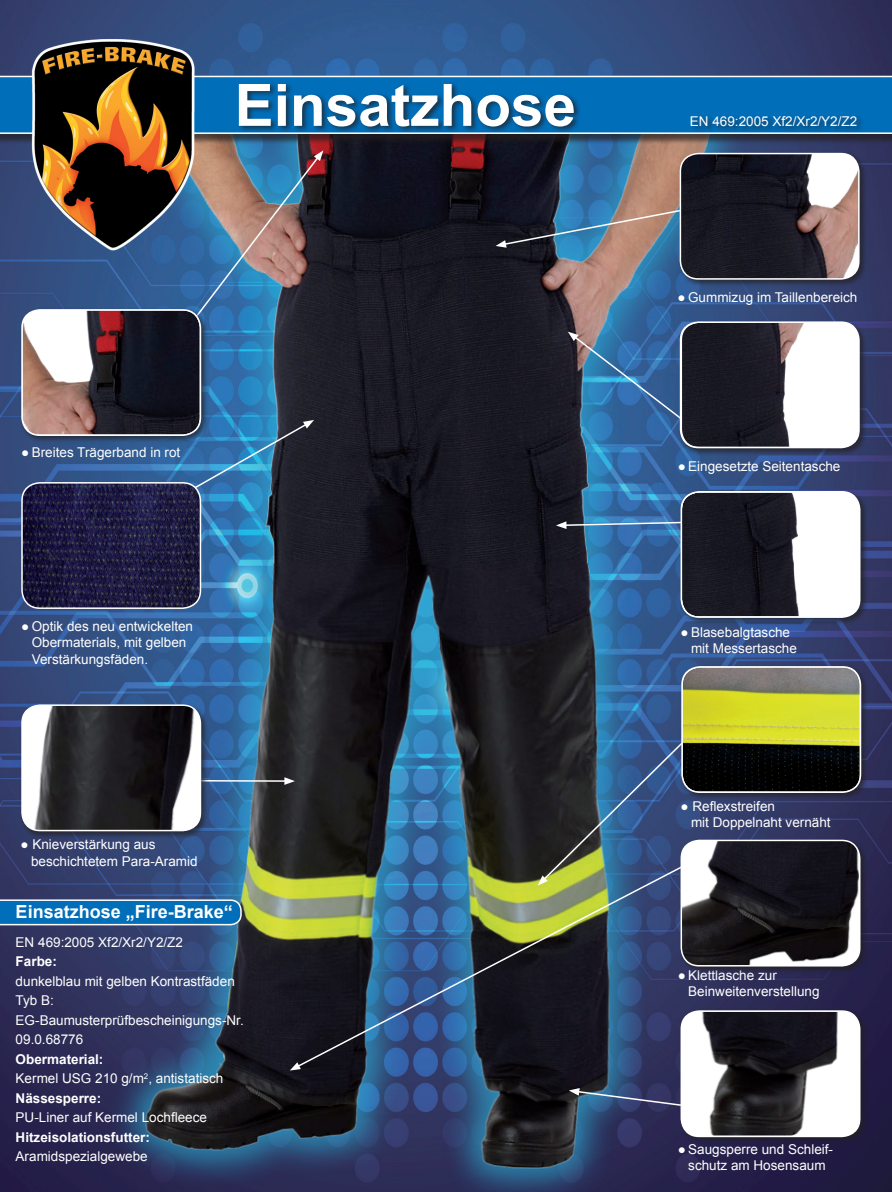
<style>
.page{position:relative;width:892px;height:1192px;background:#fff}
.page>*{position:absolute;margin:0;border:0;box-sizing:border-box;transform-origin:0 0}
.t1{font:700 58.5px "Arial";color:#fff}
.t2{font:700 18px "Arial";color:#fff}
.t3{font:13.5px/16.2px "Arial";color:#fff}
.t4{font:700 13.5px "Arial";color:#fff}
</style>
<div class="page">
<img style="left:0;top:0;width:892px;height:1192px">
<img style="left:90px;top:145px;width:652px;height:1029px">
<div style="left:0;top:77px;width:892px;height:68px;background:#231f20;opacity:.7"></div>
<svg style="left:0;top:76px;width:892px;height:58px;background:#1d7ec0"></svg>
<svg style="left:209px;top:777px;width:86px;height:8px"></svg>
<svg style="left:495px;top:206px;width:183px;height:42px;background:#586777"></svg>
<svg style="left:116px;top:155px;width:204px;height:266px;background:#5d6e84"></svg>
<svg style="left:314px;top:150px;width:9px;height:11px"></svg>
<svg style="left:541px;top:675px;width:210px;height:173px;background:#2f4869"></svg>
<svg style="left:295px;top:848px;width:422px;height:221px;background:#3e535b"></svg>
<svg style="left:290px;top:1062px;width:11px;height:8px"></svg>
<div style="left:678px;top:320px;width:189px;height:136px;background:#231f20;opacity:.7"></div>
<svg style="left:568px;top:322px;width:291px;height:125px"></svg>
<div style="left:680px;top:321px;width:179px;height:127px;border:2px solid #fff;border-radius:18px"></div>
<div style="left:20px;top:307px;width:189px;height:136px;background:#231f20;opacity:.7"></div>
<svg style="left:22px;top:310px;width:292px;height:237px;background:#415a76"></svg>
<div style="left:21px;top:309px;width:180px;height:127px;border:2px solid #fff;border-radius:18px"></div>
<div style="left:679px;top:489px;width:189px;height:136px;background:#231f20;opacity:.7"></div>
<svg style="left:556px;top:492px;width:303px;height:125px"></svg>
<div style="left:680px;top:491px;width:180px;height:127px;border:2px solid #fff;border-radius:18px"></div>
<div style="left:679px;top:664px;width:189px;height:136px;background:#231f20;opacity:.7"></div>
<svg style="left:682px;top:667px;width:178px;height:125px;background:#75762c"></svg>
<div style="left:681px;top:666px;width:180px;height:127px;border:2px solid #fff;border-radius:18px"></div>
<div style="left:20px;top:703px;width:189px;height:136px;background:#231f20;opacity:.7"></div>
<img style="left:22px;top:705px;width:178px;height:125px">
<div style="left:21px;top:704px;width:180px;height:127px;border:2px solid #fff;border-radius:18px"></div>
<div style="left:679px;top:838px;width:189px;height:136px;background:#231f20;opacity:.7"></div>
<img style="left:681px;top:840px;width:178px;height:126px">
<div style="left:680px;top:840px;width:180px;height:126px;border:2px solid #fff;border-radius:18px"></div>
<svg style="left:182px;top:1191px;width:710px;height:1px"></svg>
<div style="left:679px;top:1008px;width:189px;height:137px;background:#231f20;opacity:.7"></div>
<svg style="left:569px;top:1011px;width:290px;height:125px"></svg>
<div style="left:680px;top:1010px;width:180px;height:127px;border:2px solid #fff;border-radius:18px"></div>
<div style="left:237px;top:82px;width:627px;height:52px;background:#231f20;opacity:.7"></div>
<img style="left:22px;top:483px;width:178px;height:125px">
<div style="left:21px;top:482px;width:180px;height:127px;border:2px solid #fff;border-radius:18px"></div>
<div style="left:678px;top:151px;width:189px;height:136px;background:#231f20;opacity:.7"></div>
<img style="left:680px;top:154px;width:179px;height:125px">
<div style="left:679px;top:153px;width:180px;height:127px;border:2px solid #fff;border-radius:18px"></div>
<img style="left:25px;top:21px;width:176px;height:246px">
<svg style="left:0;top:899px;width:242px;height:26px;background:#1c7cbe"></svg>
<p class="t1" style="left:235px;top:67px;width:343px">Einsatzhose</p>
<p class="t3" style="left:21px;top:444px;width:161px">● Breites Trägerband in rot</p>
<p class="t3" style="left:32px;top:618px;width:163px;text-indent:-10px">● Optik des neu entwickelten<br>Obermaterials, mit gelben<br>Verstärkungsfäden.</p>
<p class="t3" style="left:21px;top:836px;width:136px">● Knieverstärkung aus</p>
<p class="t3" style="left:31px;top:853px;width:168px">beschichtetem Para-Aramid</p>
<p class="t2" style="left:16px;top:900px;width:219px">Einsatzhose „Fire-Brake“</p>
<p class="t3" style="left:16px;top:934px;width:169px">EN 469:2005 Xf2/Xr2/Y2/Z2</p>
<p class="t4" style="left:16px;top:953px;width:43px">Farbe:</p>
<p class="t3" style="left:16px;top:973px;width:221px">dunkelblau mit gelben Kontrastfäden</p>
<p class="t3" style="left:16px;top:993px;width:40px">Tyb B:</p>
<p class="t3" style="left:16px;top:1012px;width:230px">EG-Baumusterprüfbescheinigungs-Nr.</p>
<p class="t3" style="left:16px;top:1032px;width:69px">09.0.68776</p>
<p class="t4" style="left:16px;top:1050px;width:89px">Obermaterial:</p>
<p class="t3" style="left:16px;top:1071px;width:209px">Kermel USG 210 g/m<sup>2</sup>, antistatisch</p>
<p class="t4" style="left:16px;top:1089px;width:87px">Nässesperre:</p>
<p class="t3" style="left:16px;top:1110px;width:193px">PU-Liner auf Kermel Lochfleece</p>
<p class="t4" style="left:16px;top:1128px;width:136px">Hitzeisolationsfutter:</p>
<p class="t3" style="left:16px;top:1149px;width:134px">Aramidspezialgewebe</p>
<p class="t3" style="left:690px;top:113px;width:169px">EN 469:2005 Xf2/Xr2/Y2/Z2</p>
<p class="t3" style="left:677px;top:289px;width:181px">● Gummizug im Taillenbereich</p>
<p class="t3" style="left:678px;top:458px;width:164px">● Eingesetzte Seitentasche</p>
<p class="t3" style="left:680px;top:624px;width:111px">● Blasebalgtasche</p>
<p class="t3" style="left:691px;top:640px;width:107px">mit Messertasche</p>
<p class="t3" style="left:680px;top:798px;width:96px">● Reflexstreifen</p>
<p class="t3" style="left:691px;top:814px;width:141px">mit Doppelnaht vernäht</p>
<p class="t3" style="left:678px;top:967px;width:101px">● Klettlasche zur</p>
<p class="t3" style="left:688px;top:984px;width:133px">Beinweitenverstellung</p>
<p class="t3" style="left:678px;top:1141px;width:157px;text-align:center">● Saugsperre und Schleif&shy;schutz am Hosensaum</p>
</div>
